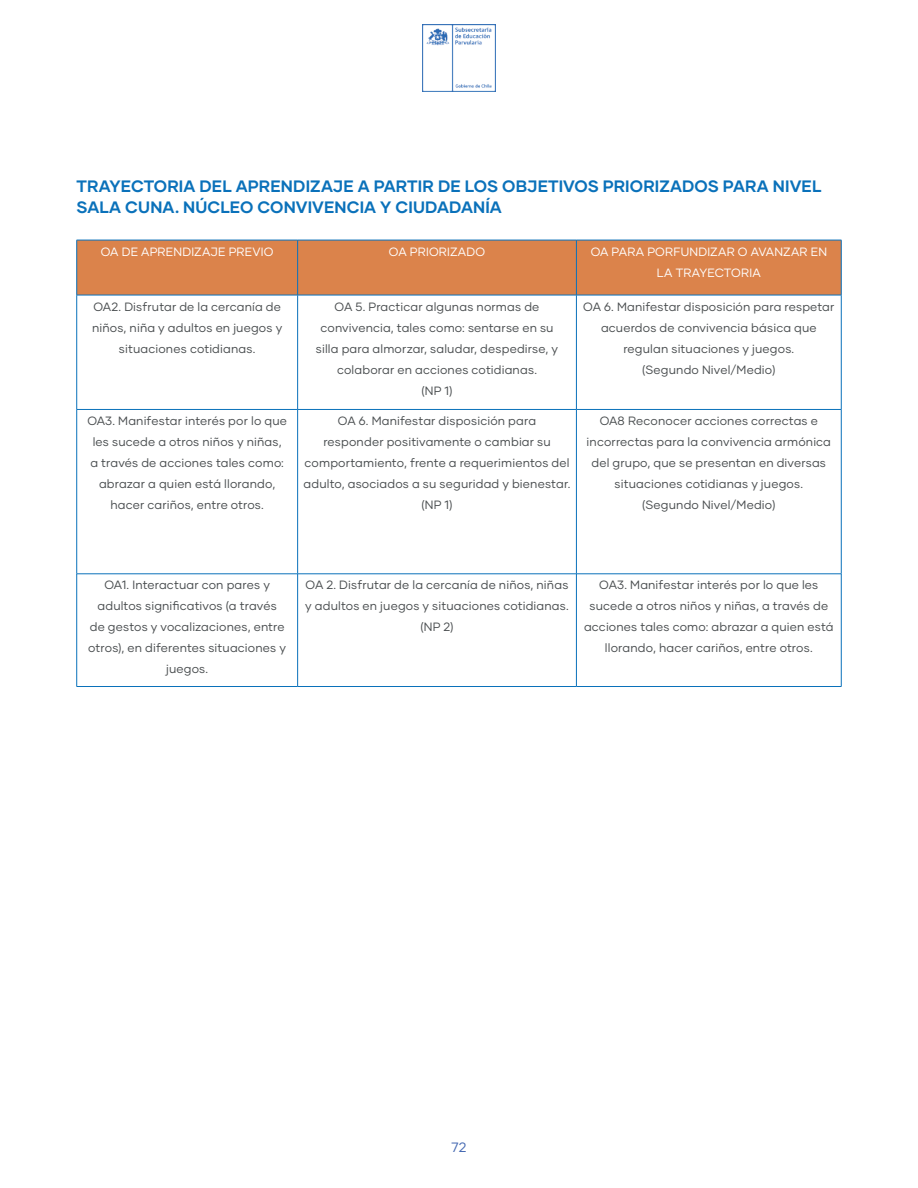
<style>
.page{position:relative;width:918px;height:1188px;background:#fff}
.page>*{position:absolute;margin:0;border:0;box-sizing:border-box;transform-origin:0 0}
.t1{font:700 16.5px/21px "Gilmer";letter-spacing:.005em;color:#0a71ba}
.t2{font:13.5px "Gilmer";color:#4569b2}
.t3{font:12px/21px "Gilmer";letter-spacing:.015em;color:#484c4e;text-align:center}
.t4{font:12px/21px "Gilmer";letter-spacing:.015em;color:#fff;text-align:center}
</style>
<div class="page">
<img style="left:422px;top:24px;width:74px;height:67px">
<div style="left:77px;top:241px;width:764px;height:54px;background:#db834b"></div>
<svg style="left:77px;top:296px;width:764px;height:390px"></svg>
<hr style="left:77px;top:240px;width:221px;height:1px;background:#0a71ba">
<hr style="left:76px;top:240px;width:1px;height:55px;background:#0a71ba">
<hr style="left:298px;top:240px;width:278px;height:1px;background:#0a71ba">
<hr style="left:297px;top:240px;width:1px;height:55px;background:#0a71ba">
<hr style="left:576px;top:240px;width:265px;height:1px;background:#0a71ba">
<hr style="left:576px;top:240px;width:1px;height:55px;background:#0a71ba">
<hr style="left:841px;top:240px;width:1px;height:55px;background:#0a71ba">
<hr style="left:77px;top:295px;width:221px;height:1px;background:#0a71ba">
<hr style="left:76px;top:295px;width:1px;height:114px;background:#0a71ba">
<hr style="left:298px;top:295px;width:278px;height:1px;background:#0a71ba">
<hr style="left:297px;top:295px;width:1px;height:114px;background:#0a71ba">
<hr style="left:576px;top:295px;width:265px;height:1px;background:#0a71ba">
<hr style="left:576px;top:295px;width:1px;height:114px;background:#0a71ba">
<hr style="left:841px;top:295px;width:1px;height:114px;background:#0a71ba">
<hr style="left:77px;top:409px;width:221px;height:1px;background:#0a71ba">
<hr style="left:76px;top:410px;width:1px;height:164px;background:#0a71ba">
<hr style="left:298px;top:409px;width:278px;height:1px;background:#0a71ba">
<hr style="left:297px;top:410px;width:1px;height:164px;background:#0a71ba">
<hr style="left:576px;top:409px;width:265px;height:1px;background:#0a71ba">
<hr style="left:576px;top:410px;width:1px;height:164px;background:#0a71ba">
<hr style="left:841px;top:410px;width:1px;height:164px;background:#0a71ba">
<hr style="left:77px;top:574px;width:221px;height:1px;background:#0a71ba">
<hr style="left:76px;top:574px;width:1px;height:112px;background:#0a71ba">
<hr style="left:298px;top:574px;width:278px;height:1px;background:#0a71ba">
<hr style="left:297px;top:574px;width:1px;height:112px;background:#0a71ba">
<hr style="left:576px;top:574px;width:265px;height:1px;background:#0a71ba">
<hr style="left:576px;top:574px;width:1px;height:112px;background:#0a71ba">
<hr style="left:841px;top:574px;width:1px;height:112px;background:#0a71ba">
<hr style="left:77px;top:686px;width:221px;height:1px;background:#0a71ba">
<hr style="left:298px;top:686px;width:278px;height:1px;background:#0a71ba">
<hr style="left:576px;top:686px;width:265px;height:1px;background:#0a71ba">
<h1 class="t1" style="left:77px;top:175px;width:747px">TRAYECTORIA DEL APRENDIZAJE A PARTIR DE LOS OBJETIVOS PRIORIZADOS PARA NIVEL<br>SALA CUNA. NÚCLEO CONVIVENCIA Y CIUDADANÍA</h1>
<p class="t4" style="left:101px;top:241px;width:174px">OA DE APRENDIZAJE PREVIO</p>
<p class="t4" style="left:389px;top:241px;width:98px">OA PRIORIZADO</p>
<p class="t4" style="left:591px;top:241px;width:238px">OA PARA PORFUNDIZAR O AVANZAR EN<br>LA TRAYECTORIA</p>
<p class="t3" style="left:92px;top:296px;width:192px">OA2. Disfrutar de la cercanía de niños, niña y adultos en juegos y situaciones cotidianas.</p>
<p class="t3" style="left:316px;top:296px;width:244px">OA 5. Practicar algunas normas de convivencia, tales como: sentarse en su silla para almorzar, saludar, despedirse, y colaborar en acciones cotidianas.<br>(NP 1)</p>
<p class="t3" style="left:583px;top:296px;width:253px">OA 6. Manifestar disposición para respetar acuerdos de convivencia básica que regulan situaciones y juegos.<br>(Segundo Nivel/Medio)</p>
<p class="t3" style="left:87px;top:410px;width:201px">OA3. Manifestar interés por lo que les sucede a otros niños y niñas, a través de acciones tales como: abrazar a quien está llorando, hacer cariños, entre otros.</p>
<p class="t3" style="left:304px;top:410px;width:268px">OA 6. Manifestar disposición para<br>responder positivamente o cambiar su comportamiento, frente a requerimientos del adulto, asociados a su seguridad y bienestar. (NP 1)</p>
<p class="t3" style="left:587px;top:410px;width:246px">OA8 Reconocer acciones correctas e incorrectas para la convivencia armónica del grupo, que se presentan en diversas situaciones cotidianas y juegos. (Segundo Nivel/Medio)</p>
<p class="t3" style="left:88px;top:574px;width:199px">OA1. Interactuar con pares y adultos significativos (a través<br>de gestos y vocalizaciones, entre otros), en diferentes situaciones y juegos.</p>
<p class="t3" style="left:305px;top:574px;width:265px">OA 2. Disfrutar de la cercanía de niños, niñas y adultos en juegos y situaciones cotidianas. (NP 2)</p>
<p class="t3" style="left:584px;top:574px;width:251px">OA3. Manifestar interés por lo que les sucede a otros niños y niñas, a través de acciones tales como: abrazar a quien está llorando, hacer cariños, entre otros.</p>
<p class="t2" style="left:452px;top:1139px;width:16px">72</p>
</div>
